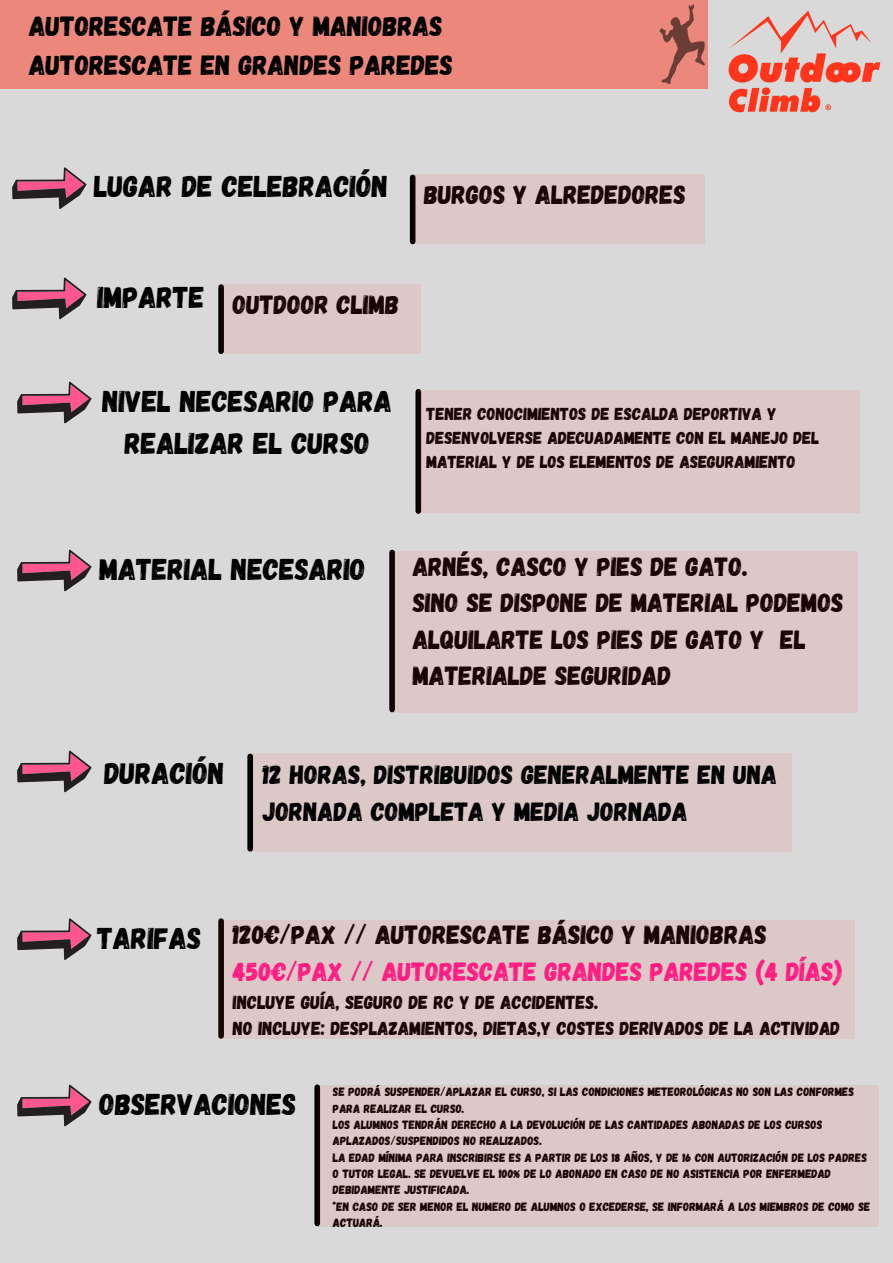
<style>
.page{position:relative;width:893px;height:1263px;background:#d9d9d9}
.page>*{position:absolute;margin:0;border:0;box-sizing:border-box;transform-origin:0 0}
.t1{font:30px/41.6px "Gagalin";color:#000;text-align:center}
.t2{font:27.75px "Gagalin";color:#000}
.t3{font:26.25px/36.6px "Gagalin";color:#000}
.t4{font:26.25px "Gagalin";color:#ff1b8f}
.t5{font:18.75px "Gagalin";color:#000}
.t6{font:17.25px/24.1px "Gagalin";color:#000}
.t7{font:12px/16.4px "Gagalin";color:#000}
</style>
<div class="page">
<svg style="left:12px;top:167px;width:74px;height:42px"></svg>
<svg style="left:12px;top:278px;width:74px;height:41px"></svg>
<svg style="left:17px;top:382px;width:74px;height:41px"></svg>
<svg style="left:17px;top:550px;width:74px;height:41px"></svg>
<div style="left:0;top:0;width:707px;height:89px;background:#eb877b"></div>
<img style="left:728px;top:10px;width:153px;height:103px">
<div style="left:410px;top:177px;width:5px;height:65px;background:#000"></div>
<div style="left:218px;top:287px;width:6px;height:64px;background:#000"></div>
<div style="left:415px;top:392px;width:6px;height:119px;background:#000"></div>
<div style="left:389px;top:552px;width:6px;height:157px;background:#000"></div>
<svg style="left:17px;top:750px;width:74px;height:42px"></svg>
<div style="left:247px;top:753px;width:545px;height:99px;background:#dcc9c7"></div>
<div style="left:247px;top:756px;width:6px;height:93px;background:#000"></div>
<div style="left:413px;top:174px;width:291px;height:70px;background:#dcc9c7"></div>
<div style="left:221px;top:284px;width:200px;height:69px;background:#dcc9c7"></div>
<div style="left:418px;top:390px;width:441px;height:123px;background:#dcc9c7"></div>
<div style="left:391px;top:551px;width:466px;height:162px;background:#dcc9c7"></div>
<svg style="left:17px;top:918px;width:74px;height:42px"></svg>
<svg style="left:17px;top:1085px;width:74px;height:41px"></svg>
<div style="left:314px;top:1087px;width:6px;height:136px;background:#000"></div>
<div style="left:218px;top:920px;width:637px;height:119px;background:#dcc9c7"></div>
<div style="left:317px;top:1085px;width:561px;height:141px;background:#dcc9c7"></div>
<svg style="left:659px;top:4px;width:46px;height:80px"></svg>
<p class="t2" style="left:29px;top:8px;width:415px">AUTORESCATE BÁSICO Y MANIOBRAS</p>
<p class="t2" style="left:29px;top:47px;width:425px">AUTORESCATE EN GRANDES PAREDES</p>
<p class="t1" style="left:94px;top:164px;width:295px">LUGAR DE CELEBRACIÓN</p>
<p class="t3" style="left:424px;top:175px;width:263px">BURGOS Y ALREDEDORES</p>
<p class="t1" style="left:97px;top:275px;width:109px">IMPARTE</p>
<p class="t3" style="left:233px;top:285px;width:168px">OUTDOOR CLIMB</p>
<p class="t1" style="left:103px;top:379px;width:291px">NIVEL NECESARIO PARA<br>REALIZAR EL CURSO</p>
<p class="t6" style="left:427px;top:401px;width:394px">TENER CONOCIMIENTOS DE ESCALDA DEPORTIVA Y<br>DESENVOLVERSE ADECUADAMENTE CON EL MANEJO DEL<br>MATERIAL Y DE LOS ELEMENTOS DE ASEGURAMIENTO</p>
<p class="t1" style="left:99px;top:547px;width:268px">MATERIAL NECESARIO</p>
<p class="t3" style="left:413px;top:547px;width:337px">ARNÉS, CASCO Y PIES DE GATO.</p>
<p class="t3" style="left:413px;top:583px;width:433px">SINO SE DISPONE DE MATERIAL PODEMOS<br>ALQUILARTE LOS PIES DE GATO Y EL<br>MATERIALDE SEGURIDAD</p>
<p class="t1" style="left:104px;top:751px;width:122px">DURACIÓN</p>
<p class="t3" style="left:263px;top:755px;width:516px">12 HORAS, DISTRIBUIDOS GENERALMENTE EN UNA<br>JORNADA COMPLETA Y MEDIA JORNADA</p>
<p class="t1" style="left:97px;top:915px;width:106px">TARIFAS</p>
<p class="t3" style="left:233px;top:915px;width:535px">120€/PAX // AUTORESCATE BÁSICO Y MANIOBRAS</p>
<p class="t4" style="left:233px;top:954px;width:611px">450€/PAX // AUTORESCATE GRANDES PAREDES (4 DÍAS)</p>
<p class="t5" style="left:233px;top:990px;width:367px">INCLUYE GUÍA, SEGURO DE RC Y DE ACCIDENTES.</p>
<p class="t5" style="left:233px;top:1016px;width:609px">NO INCLUYE: DESPLAZAMIENTOS, DIETAS,Y COSTES DERIVADOS DE LA ACTIVIDAD</p>
<p class="t1" style="left:99px;top:1082px;width:199px">OBSERVACIONES</p>
<p class="t7" style="left:333px;top:1083px;width:523px">SE PODRÁ SUSPENDER/APLAZAR EL CURSO, SI LAS CONDICIONES METEOROLÓGICAS NO SON LAS CONFORMES<br>PARA REALIZAR EL CURSO.</p>
<p class="t7" style="left:333px;top:1116px;width:491px">LOS ALUMNOS TENDRÁN DERECHO A LA DEVOLUCIÓN DE LAS CANTIDADES ABONADAS DE LOS CURSOS<br>APLAZADOS/SUSPENDIDOS NO REALIZADOS.</p>
<p class="t7" style="left:333px;top:1148px;width:536px">LA EDAD MÍNIMA PARA INSCRIBIRSE ES A PARTIR DE LOS 18 AÑOS, Y DE 16 CON AUTORIZACIÓN DE LOS PADRES<br>O TUTOR LEGAL. SE DEVUELVE EL 100% DE LO ABONADO EN CASO DE NO ASISTENCIA POR ENFERMEDAD<br>DEBIDAMENTE JUSTIFICADA.</p>
<p class="t7" style="left:333px;top:1197px;width:539px">*EN CASO DE SER MENOR EL NUMERO DE ALUMNOS O EXCEDERSE, SE INFORMARÁ A LOS MIEMBROS DE COMO SE<br>ACTUARÁ.</p>
</div>
